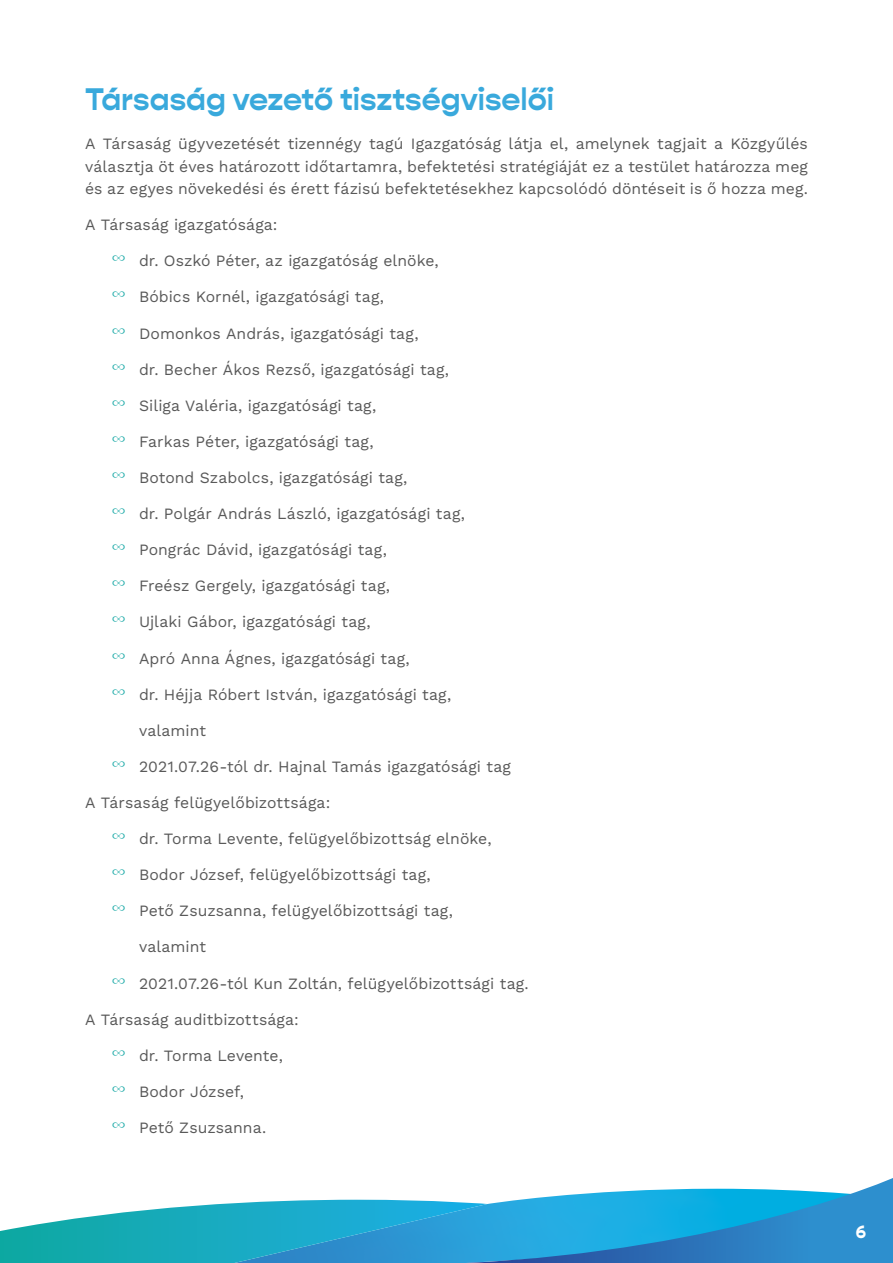
<style>
.page{position:relative;width:893px;height:1263px;background:#fff}
.page>*{position:absolute;margin:0;border:0;box-sizing:border-box;transform-origin:0 0}
.t1{font:700 31.5px "Gopher";color:#39a9dc}
.t2{font:700 18px "Gopher";color:#fff}
.t3{font:15.75px/22.5px "Work Sans";letter-spacing:.005em;color:#595959;text-align:justify}
.s1{font-family:"My Font Oxo";font-size:19.5px;color:#1daaa8}
</style>
<div class="page">
<svg style="left:0;top:1178px;width:893px;height:85px"></svg>
<h1 class="t1" style="left:85px;top:80px;width:471px">Társaság vezető tisztségviselői</h1>
<p class="t3" style="left:85px;top:132px;width:724px">A Társaság ügyvezetését tizennégy tagú Igazgatóság látja el, amelynek tagjait a Közgyűlés választja öt éves határozott időtartamra, befektetési stratégiáját ez a testület határozza meg és az egyes növekedési és érett fázisú befektetésekhez kapcsolódó döntéseit is ő hozza meg.</p>
<p class="t3" style="left:85px;top:213px;width:194px">A Társaság igazgatósága:</p>
<p class="t3" style="left:112px;top:249px;width:328px"><span class="s1">o</span> dr. Oszkó Péter, az igazgatóság elnöke,</p>
<p class="t3" style="left:112px;top:285px;width:273px"><span class="s1">o</span> Bóbics Kornél, igazgatósági tag,</p>
<p class="t3" style="left:112px;top:321px;width:308px"><span class="s1">o</span> Domonkos András, igazgatósági tag,</p>
<p class="t3" style="left:112px;top:357px;width:339px"><span class="s1">o</span> dr. Becher Ákos Rezső, igazgatósági tag,</p>
<p class="t3" style="left:112px;top:393px;width:266px"><span class="s1">o</span> Siliga Valéria, igazgatósági tag,</p>
<p class="t3" style="left:112px;top:430px;width:263px"><span class="s1">o</span> Farkas Péter, igazgatósági tag,</p>
<p class="t3" style="left:112px;top:466px;width:297px"><span class="s1">o</span> Botond Szabolcs, igazgatósági tag,</p>
<p class="t3" style="left:112px;top:502px;width:354px"><span class="s1">o</span> dr. Polgár András László, igazgatósági tag,</p>
<p class="t3" style="left:112px;top:538px;width:276px"><span class="s1">o</span> Pongrác Dávid, igazgatósági tag,</p>
<p class="t3" style="left:112px;top:574px;width:280px"><span class="s1">o</span> Freész Gergely, igazgatósági tag,</p>
<p class="t3" style="left:112px;top:610px;width:260px"><span class="s1">o</span> Ujlaki Gábor, igazgatósági tag,</p>
<p class="t3" style="left:112px;top:646px;width:299px"><span class="s1">o</span> Apró Anna Ágnes, igazgatósági tag,</p>
<p class="t3" style="left:112px;top:682px;width:341px"><span class="s1">o</span> dr. Héjja Róbert István, igazgatósági tag,</p>
<p class="t3" style="left:139px;top:718px;width:68px">valamint</p>
<p class="t3" style="left:112px;top:755px;width:400px"><span class="s1">o</span> 2021.07.26-tól dr. Hajnal Tamás igazgatósági tag</p>
<p class="t3" style="left:85px;top:791px;width:247px">A Társaság felügyelőbizottsága:</p>
<p class="t3" style="left:112px;top:827px;width:381px"><span class="s1">o</span> dr. Torma Levente, felügyelőbizottság elnöke,</p>
<p class="t3" style="left:112px;top:863px;width:320px"><span class="s1">o</span> Bodor József, felügyelőbizottsági tag,</p>
<p class="t3" style="left:112px;top:899px;width:342px"><span class="s1">o</span> Pető Zsuzsanna, felügyelőbizottsági tag,</p>
<p class="t3" style="left:139px;top:935px;width:68px">valamint</p>
<p class="t3" style="left:112px;top:971px;width:418px"><span class="s1">o</span> 2021.07.26-tól Kun Zoltán, felügyelőbizottsági tag.</p>
<p class="t3" style="left:85px;top:1007px;width:215px">A Társaság auditbizottsága:</p>
<p class="t3" style="left:112px;top:1043px;width:172px"><span class="s1">o</span> dr. Torma Levente,</p>
<p class="t3" style="left:112px;top:1080px;width:134px"><span class="s1">o</span> Bodor József,</p>
<p class="t3" style="left:112px;top:1116px;width:156px"><span class="s1">o</span> Pető Zsuzsanna.</p>
<p class="t2" style="left:856px;top:1221px;width:12px">6</p>
</div>
